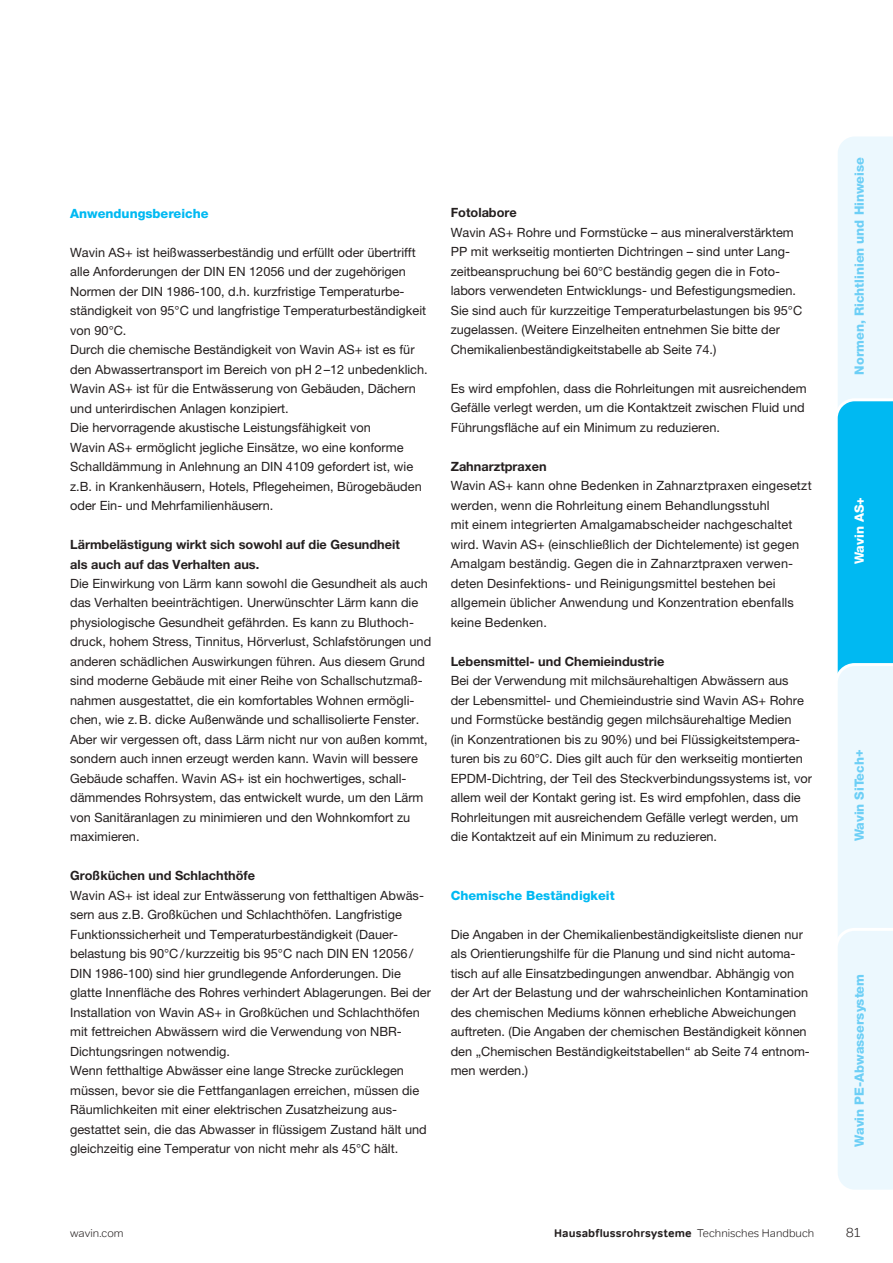
<style>
.page{position:relative;width:893px;height:1263px;background:#fff}
.page>*{position:absolute;margin:0;border:0;box-sizing:border-box;transform-origin:0 0}
.t1{font:300 13.5px "Tondo";color:#241f1f}
.t2{font:12.75px/19.5px "Helvetica Neue LT Pro";color:#241f1f}
.t3{font:700 12.75px/19.5px "Helvetica Neue LT Pro";color:#241f1f}
.t4{font:800 12.75px "Helvetica Neue LT Pro";color:#6dcff6}
.t5{font:800 12.75px "Helvetica Neue LT Pro";color:#00b9f2}
.t6{font:800 12.75px "Helvetica Neue LT Pro";letter-spacing:-.005em;color:#fff}
.t7{font:700 11.25px "Tondo";letter-spacing:.01em;color:#241f1f}
.t8{font:300 11.25px "Tondo";letter-spacing:.005em;color:#241f1f}
.s1{font-weight:300}
</style>
<div class="page">
<svg style="left:837px;top:137px;width:56px;height:1053px"></svg>
<p class="t5" style="left:70px;top:205px;width:140px">Anwendungsbereiche</p>
<p class="t2" style="left:70px;top:242px;width:359px">Wavin AS+ ist heißwasserbeständig und erfüllt oder übertrifft alle Anforderungen der DIN EN 12056 und der zugehörigen Normen der DIN 1986-100, d.h. kurzfristige Temperaturbe&shy;ständigkeit von 95°C und langfristige Temperaturbeständigkeit von 90°C.<br>Durch die chemische Beständigkeit von Wavin AS+ ist es für den Abwassertransport im Bereich von pH 2–12 unbedenklich.<br>Wavin AS+ ist für die Entwässerung von Gebäuden, Dächern und unterirdischen Anlagen konzipiert.<br>Die hervorragende akustische Leistungsfähigkeit von<br>Wavin AS+ ermöglicht jegliche Einsätze, wo eine konforme Schalldämmung in Anlehnung an DIN 4109 gefordert ist, wie z.B. in Krankenhäusern, Hotels, Pflegeheimen, Bürogebäuden oder Ein- und Mehrfamilienhäusern.</p>
<p class="t3" style="left:70px;top:534px;width:331px">Lärmbelästigung wirkt sich sowohl auf die Gesundheit als auch auf das Verhalten aus.</p>
<p class="t2" style="left:70px;top:573px;width:363px">Die Einwirkung von Lärm kann sowohl die Gesundheit als auch das Verhalten beeinträchtigen. Unerwünschter Lärm kann die physiologische Gesundheit gefährden. Es kann zu Bluthoch&shy;druck, hohem Stress, Tinnitus, Hörverlust, Schlafstörungen und anderen schädlichen Auswirkungen führen. Aus diesem Grund sind moderne Gebäude mit einer Reihe von Schallschutzmaß&shy;nahmen ausgestattet, die ein komfortables Wohnen ermögli&shy;chen, wie z.B. dicke Außenwände und schallisolierte Fenster.<br>Aber wir vergessen oft, dass Lärm nicht nur von außen kommt, sondern auch innen erzeugt werden kann. Wavin will bessere Gebäude schaffen. Wavin AS+ ist ein hochwertiges, schall&shy;dämmendes Rohrsystem, das entwickelt wurde, um den Lärm von Sanitäranlagen zu minimieren und den Wohnkomfort zu maximieren.</p>
<p class="t3" style="left:70px;top:866px;width:186px">Großküchen und Schlachthöfe</p>
<p class="t2" style="left:70px;top:885px;width:362px">Wavin AS+ ist ideal zur Entwässerung von fetthaltigen Abwäs&shy;sern aus z.B. Großküchen und Schlachthöfen. Langfristige Funktionssicherheit und Temperaturbeständigkeit (Dauer&shy;belastung bis 90°C/kurzzeitig bis 95°C nach DIN EN 12056/ DIN 1986-100) sind hier grundlegende Anforderungen. Die glatte Innenfläche des Rohres verhindert Ablagerungen. Bei der Installation von Wavin AS+ in Großküchen und Schlachthöfen mit fettreichen Abwässern wird die Verwendung von NBR-Dichtungsringen notwendig.<br>Wenn fetthaltige Abwässer eine lange Strecke zurücklegen müssen, bevor sie die Fettfanganlagen erreichen, müssen die Räumlichkeiten mit einer elektrischen Zusatzheizung aus&shy;gestattet sein, die das Abwasser in flüssigem Zustand hält und gleichzeitig eine Temperatur von nicht mehr als 45°C hält.</p>
<p class="t3" style="left:451px;top:203px;width:68px">Fotolabore</p>
<p class="t2" style="left:451px;top:222px;width:353px">Wavin AS+ Rohre und Formstücke – aus mineralverstärktem PP mit werkseitig montierten Dichtringen – sind unter Lang&shy;zeitbeanspruchung bei 60°C beständig gegen die in Foto&shy;labors verwendeten Entwicklungs- und Befestigungsmedien.<br>Sie sind auch für kurzzeitige Temperaturbelastungen bis 95°C zugelassen. (Weitere Einzelheiten entnehmen Sie bitte der Chemikalienbeständigkeitstabelle ab Seite 74.)</p>
<p class="t2" style="left:451px;top:378px;width:357px">Es wird empfohlen, dass die Rohrleitungen mit ausreichendem<br>Gefälle verlegt werden, um die Kontaktzeit zwischen Fluid und<br>Führungsfläche auf ein Minimum zu reduzieren.</p>
<p class="t3" style="left:451px;top:456px;width:97px">Zahnarztpraxen</p>
<p class="t2" style="left:451px;top:476px;width:363px">Wavin AS+ kann ohne Bedenken in Zahnarztpraxen eingesetzt werden, wenn die Rohrleitung einem Behandlungsstuhl<br>mit einem integrierten Amalgamabscheider nachgeschaltet wird. Wavin AS+ (einschließlich der Dichtelemente) ist gegen Amalgam beständig. Gegen die in Zahnarztpraxen verwen&shy;deten Desinfektions- und Reinigungsmittel bestehen bei allgemein üblicher Anwendung und Konzentration ebenfalls keine Bedenken.</p>
<p class="t3" style="left:451px;top:651px;width:215px">Lebensmittel- und Chemieindustrie</p>
<p class="t2" style="left:451px;top:671px;width:363px">Bei der Verwendung mit milchsäurehaltigen Abwässern aus<br>der Lebensmittel- und Chemieindustrie sind Wavin AS+ Rohre und Formstücke beständig gegen milchsäurehaltige Medien<br>(in Konzentrationen bis zu 90%) und bei Flüssigkeitstempera&shy;turen bis zu 60°C. Dies gilt auch für den werkseitig montierten EPDM-Dichtring, der Teil des Steckverbindungssystems ist, vor allem weil der Kontakt gering ist. Es wird empfohlen, dass die Rohrleitungen mit ausreichendem Gefälle verlegt werden, um die Kontaktzeit auf ein Minimum zu reduzieren.</p>
<p class="t5" style="left:451px;top:888px;width:165px">Chemische Beständigkeit</p>
<p class="t2" style="left:451px;top:924px;width:361px">Die Angaben in der Chemikalienbeständigkeitsliste dienen nur als Orientierungshilfe für die Planung und sind nicht automa&shy;tisch auf alle Einsatzbedingungen anwendbar. Abhängig von der Art der Belastung und der wahrscheinlichen Kontamination des chemischen Mediums können erhebliche Abweichungen auftreten. (Die Angaben der chemischen Beständigkeit können den „Chemischen Beständigkeitstabellen“ ab Seite 74 entnom&shy;men werden.)</p>
<p class="t4" style="left:852px;top:375px;width:219px;rotate:-90deg">Normen, Richtlinien und Hinweise</p>
<p class="t6" style="left:852px;top:564px;width:68px;rotate:-90deg">Wavin AS+</p>
<p class="t4" style="left:852px;top:841px;width:93px;rotate:-90deg">Wavin SiTech+</p>
<p class="t4" style="left:852px;top:1146px;width:174px;rotate:-90deg">Wavin PE-Abwassersystem</p>
<p class="t8" style="left:70px;top:1227px;width:55px">wavin.com</p>
<p class="t7" style="left:554px;top:1226px;width:262px">Hausabflussrohrsysteme <span class="s1">Technisches Handbuch</span></p>
<p class="t1" style="left:846px;top:1224px;width:17px">81</p>
</div>
